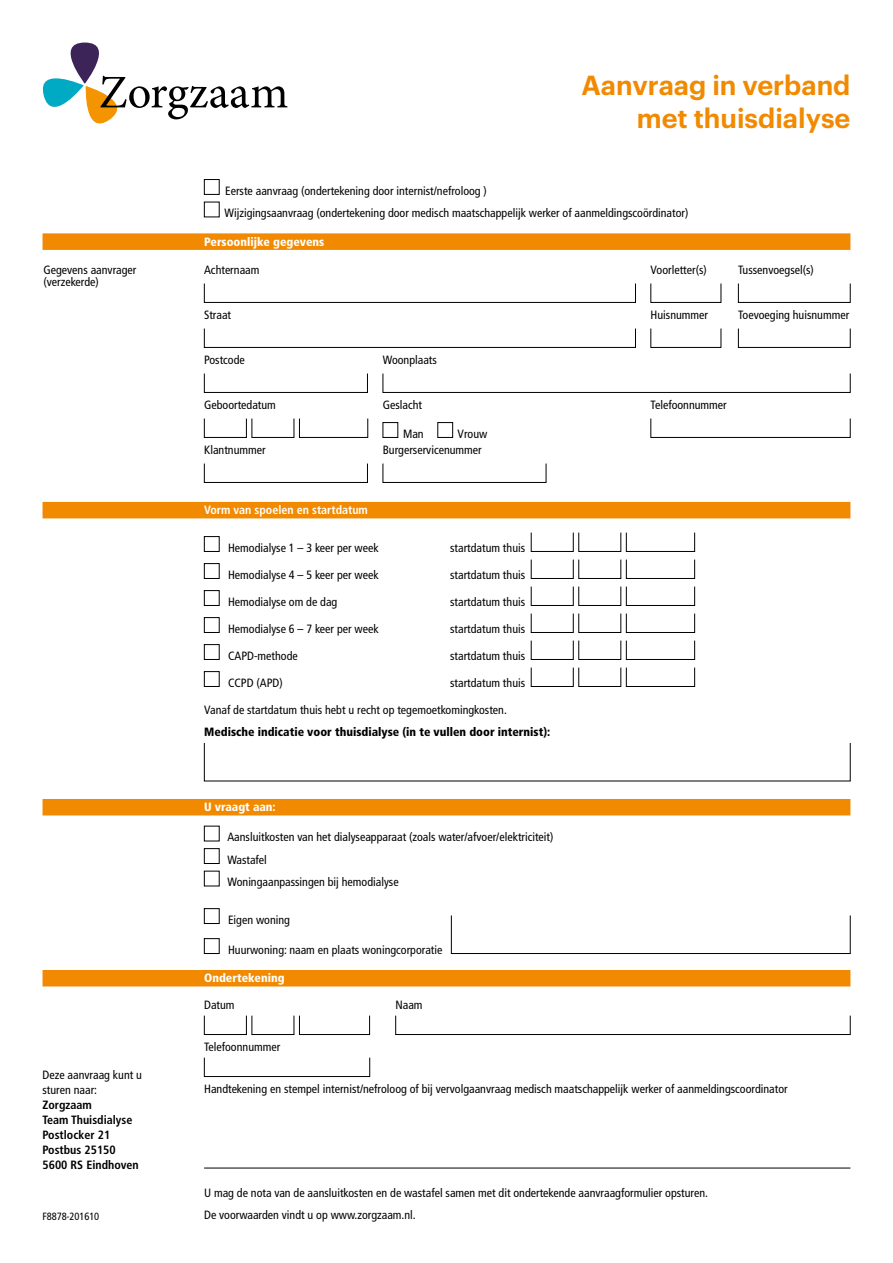
<style>
.page{position:relative;width:893px;height:1263px;background:#fff}
.page>*{position:absolute;margin:0;border:0;box-sizing:border-box;transform-origin:0 0}
.t1{font:600 27px/32.4px "Graphik";color:#f18a00;text-align:right}
.t2{font:condensed 12px/22.5px "Frutiger";color:#000}
.t3{font:700 condensed 12px/15px "Frutiger";color:#000}
.t4{font:900 condensed 12px "Frutiger";color:#000}
.t5{font:900 condensed 12px "Frutiger";color:#fff}
.t6{font:700 condensed 12px "Frutiger";color:#fff}
.t7{font:condensed 10.5px "Frutiger";letter-spacing:-.01em;color:#000}
</style>
<div class="page">
<div style="left:43px;top:233px;width:807px;height:17px;background:#f18a00"></div>
<div style="left:43px;top:502px;width:807px;height:16px;background:#f18a00"></div>
<div style="left:43px;top:799px;width:807px;height:16px;background:#f18a00"></div>
<div style="left:43px;top:970px;width:807px;height:16px;background:#f18a00"></div>
<div style="left:204px;top:179px;width:15px;height:16px;border:1px solid #000"></div>
<div style="left:204px;top:202px;width:15px;height:15px;border:1px solid #000"></div>
<div style="left:204px;top:283px;width:432px;height:20px;border:1px solid #000"></div>
<div style="left:651px;top:283px;width:70px;height:20px;border:1px solid #000"></div>
<div style="left:738px;top:283px;width:112px;height:20px;border:1px solid #000"></div>
<div style="left:204px;top:328px;width:432px;height:20px;border:1px solid #000"></div>
<div style="left:651px;top:328px;width:70px;height:20px;border:1px solid #000"></div>
<div style="left:738px;top:328px;width:112px;height:20px;border:1px solid #000"></div>
<div style="left:204px;top:373px;width:164px;height:20px;border:1px solid #000"></div>
<div style="left:383px;top:373px;width:467px;height:20px;border:1px solid #000"></div>
<div style="left:204px;top:418px;width:43px;height:20px;border:1px solid #000"></div>
<div style="left:252px;top:418px;width:42px;height:20px;border:1px solid #000"></div>
<div style="left:299px;top:418px;width:69px;height:20px;border:1px solid #000"></div>
<div style="left:383px;top:422px;width:15px;height:16px;border:1px solid #000"></div>
<div style="left:438px;top:422px;width:15px;height:16px;border:1px solid #000"></div>
<div style="left:651px;top:418px;width:199px;height:20px;border:1px solid #000"></div>
<div style="left:204px;top:463px;width:164px;height:20px;border:1px solid #000"></div>
<div style="left:383px;top:463px;width:163px;height:20px;border:1px solid #000"></div>
<div style="left:204px;top:536px;width:15px;height:16px;border:1px solid #000"></div>
<div style="left:531px;top:532px;width:42px;height:20px;border:1px solid #000"></div>
<div style="left:578px;top:532px;width:43px;height:20px;border:1px solid #000"></div>
<div style="left:626px;top:532px;width:69px;height:20px;border:1px solid #000"></div>
<div style="left:204px;top:563px;width:15px;height:16px;border:1px solid #000"></div>
<div style="left:531px;top:559px;width:42px;height:20px;border:1px solid #000"></div>
<div style="left:578px;top:559px;width:43px;height:20px;border:1px solid #000"></div>
<div style="left:626px;top:559px;width:69px;height:20px;border:1px solid #000"></div>
<div style="left:204px;top:590px;width:15px;height:16px;border:1px solid #000"></div>
<div style="left:531px;top:586px;width:42px;height:20px;border:1px solid #000"></div>
<div style="left:578px;top:586px;width:43px;height:20px;border:1px solid #000"></div>
<div style="left:626px;top:586px;width:69px;height:20px;border:1px solid #000"></div>
<div style="left:204px;top:617px;width:15px;height:16px;border:1px solid #000"></div>
<div style="left:531px;top:613px;width:42px;height:20px;border:1px solid #000"></div>
<div style="left:578px;top:613px;width:43px;height:20px;border:1px solid #000"></div>
<div style="left:626px;top:613px;width:69px;height:20px;border:1px solid #000"></div>
<div style="left:204px;top:644px;width:15px;height:16px;border:1px solid #000"></div>
<div style="left:531px;top:640px;width:42px;height:20px;border:1px solid #000"></div>
<div style="left:578px;top:640px;width:43px;height:20px;border:1px solid #000"></div>
<div style="left:626px;top:640px;width:69px;height:20px;border:1px solid #000"></div>
<div style="left:204px;top:671px;width:15px;height:16px;border:1px solid #000"></div>
<div style="left:531px;top:667px;width:42px;height:20px;border:1px solid #000"></div>
<div style="left:578px;top:667px;width:43px;height:20px;border:1px solid #000"></div>
<div style="left:626px;top:667px;width:69px;height:20px;border:1px solid #000"></div>
<div style="left:204px;top:826px;width:15px;height:15px;border:1px solid #000"></div>
<div style="left:204px;top:848px;width:15px;height:16px;border:1px solid #000"></div>
<div style="left:204px;top:871px;width:15px;height:15px;border:1px solid #000"></div>
<div style="left:204px;top:908px;width:15px;height:16px;border:1px solid #000"></div>
<div style="left:204px;top:938px;width:15px;height:16px;border:1px solid #000"></div>
<div style="left:451px;top:915px;width:399px;height:39px;border:1px solid #000"></div>
<div style="left:204px;top:1015px;width:43px;height:20px;border:1px solid #000"></div>
<div style="left:252px;top:1015px;width:42px;height:20px;border:1px solid #000"></div>
<div style="left:299px;top:1015px;width:71px;height:20px;border:1px solid #000"></div>
<div style="left:395px;top:1015px;width:455px;height:20px;border:1px solid #000"></div>
<div style="left:204px;top:1057px;width:166px;height:20px;border:1px solid #000"></div>
<hr style="left:204px;top:1168px;width:646px;height:1px;background:#000">
<svg style="left:43px;top:43px;width:244px;height:80px"></svg>
<p class="t2" style="left:43px;top:264px;width:95px;line-height:12px">Gegevens aanvrager (verzekerde)</p>
<p class="t2" style="left:43px;top:1068px;width:101px;line-height:15px">Deze aanvraag kunt u sturen naar:</p>
<p class="t3" style="left:43px;top:1097px;width:98px">Zorgzaam<br>Team Thuisdialyse<br>Postlocker 21<br>Postbus 25150<br>5600 RS Eindhoven</p>
<h1 class="t1" style="left:581px;top:67px;width:270px">Aanvraag in verband met thuisdialyse</h1>
<p class="t2" style="left:225px;top:179px;width:465px">Eerste aanvraag (ondertekening door internist/nefroloog )<br>Wijzigingsaanvraag (ondertekening door medisch maatschappelijk werker of aanmeldingscoördinator)</p>
<p class="t5" style="left:204px;top:234px;width:122px">Persoonlijke gegevens</p>
<p class="t2" style="left:204px;top:259px;width:57px">Achternaam</p>
<p class="t2" style="left:651px;top:259px;width:58px">Voorletter(s)</p>
<p class="t2" style="left:738px;top:259px;width:77px">Tussenvoegsel(s)</p>
<p class="t2" style="left:204px;top:304px;width:29px">Straat</p>
<p class="t2" style="left:651px;top:304px;width:59px">Huisnummer</p>
<p class="t2" style="left:738px;top:304px;width:113px">Toevoeging huisnummer</p>
<p class="t2" style="left:204px;top:349px;width:42px">Postcode</p>
<p class="t2" style="left:383px;top:349px;width:56px">Woonplaats</p>
<p class="t2" style="left:204px;top:394px;width:73px">Geboortedatum</p>
<p class="t2" style="left:383px;top:394px;width:41px">Geslacht</p>
<p class="t2" style="left:651px;top:394px;width:78px">Telefoonnummer</p>
<p class="t2" style="left:403px;top:422px;width:22px">Man</p>
<p class="t2" style="left:458px;top:422px;width:31px">Vrouw</p>
<p class="t2" style="left:204px;top:439px;width:63px">Klantnummer</p>
<p class="t2" style="left:383px;top:439px;width:101px">Burgerservicenummer</p>
<p class="t6" style="left:204px;top:503px;width:165px">Vorm van spoelen en startdatum</p>
<p class="t2" style="left:228px;top:536px;width:152px">Hemodialyse 1 – 3 keer per week</p>
<p class="t2" style="left:450px;top:536px;width:77px">startdatum thuis</p>
<p class="t2" style="left:228px;top:563px;width:152px">Hemodialyse 4 – 5 keer per week</p>
<p class="t2" style="left:450px;top:563px;width:77px">startdatum thuis</p>
<p class="t2" style="left:228px;top:590px;width:111px">Hemodialyse om de dag</p>
<p class="t2" style="left:450px;top:590px;width:77px">startdatum thuis</p>
<p class="t2" style="left:228px;top:617px;width:152px">Hemodialyse 6 – 7 keer per week</p>
<p class="t2" style="left:450px;top:617px;width:77px">startdatum thuis</p>
<p class="t2" style="left:228px;top:644px;width:71px">CAPD-methode</p>
<p class="t2" style="left:450px;top:644px;width:77px">startdatum thuis</p>
<p class="t2" style="left:228px;top:671px;width:56px">CCPD (APD)</p>
<p class="t2" style="left:450px;top:671px;width:77px">startdatum thuis</p>
<p class="t2" style="left:204px;top:698px;width:304px">Vanaf de startdatum thuis hebt u recht op tegemoetkomingkosten.</p>
<p class="t4" style="left:204px;top:725px;width:348px">Medische indicatie voor thuisdialyse (in te vullen door internist):</p>
<p class="t5" style="left:204px;top:800px;width:73px">U vraagt aan:</p>
<p class="t2" style="left:227px;top:826px;width:328px">Aansluitkosten van het dialyseapparaat (zoals water/afvoer/elektriciteit)<br>Wastafel<br>Woningaanpassingen bij hemodialyse</p>
<p class="t2" style="left:228px;top:908px;width:63px">Eigen woning</p>
<p class="t2" style="left:228px;top:938px;width:216px">Huurwoning: naam en plaats woningcorporatie</p>
<p class="t5" style="left:204px;top:971px;width:82px">Ondertekening</p>
<p class="t2" style="left:204px;top:994px;width:32px">Datum</p>
<p class="t2" style="left:395px;top:994px;width:29px">Naam</p>
<p class="t2" style="left:204px;top:1036px;width:78px">Telefoonnummer</p>
<p class="t2" style="left:204px;top:1078px;width:585px">Handtekening en stempel internist/nefroloog of bij vervolgaanvraag medisch maatschappelijk werker of aanmeldingscoordinator</p>
<p class="t2" style="left:204px;top:1181px;width:505px">U mag de nota van de aansluitkosten en de wastafel samen met dit ondertekende aanvraagformulier opsturen.</p>
<p class="t7" style="left:43px;top:1210px;width:58px">F8878-201610</p>
<p class="t2" style="left:204px;top:1204px;width:213px">De voorwaarden vindt u op www.zorgzaam.nl.</p>
</div>
